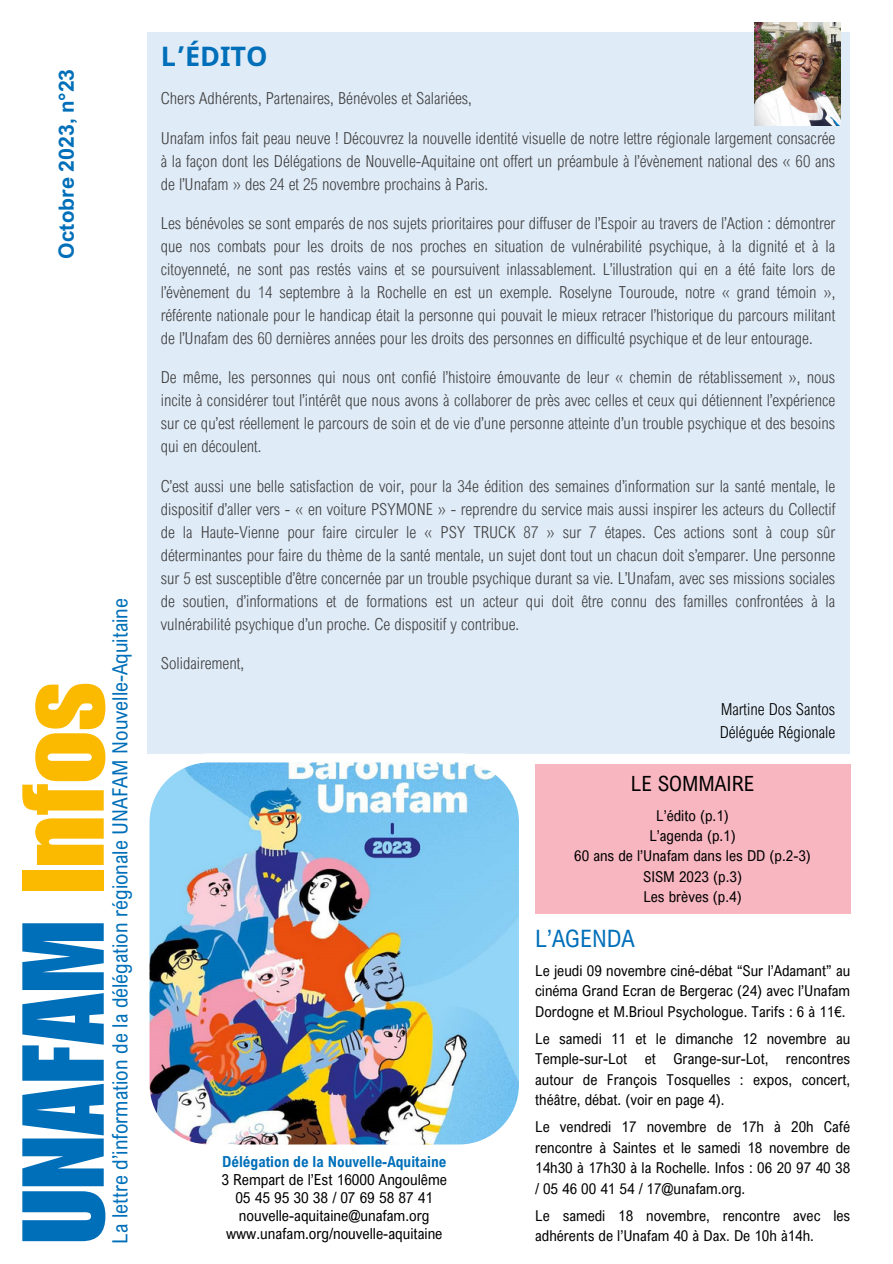
<style>
.page{position:relative;width:893px;height:1264px;background:#fff}
.page>*{position:absolute;margin:0;border:0;box-sizing:border-box;transform-origin:0 0}
.t1{font:113.85px "Impact LT Std";color:#006fb9}
.t2{font:700 27px "Noto Sans";color:#006fb9}
.t3{font:24px "Arial Nova Cond";color:#006fb9}
.t4{font:21px "Arial Nova Cond";color:#006fb9}
.t5{font:700 21px "Arial Nova";color:#006fb9}
.t6{font:21px "Arial Nova Cond";color:#000}
.t7{font:300 16.5px/23.1px "Arial Nova Cond";color:#404040;text-align:justify}
.t8{font:300 16.5px "Arial Nova Cond";color:#000}
.t9{font:15.15px "Arial Nova Cond";color:#000}
.t10{font:700 15.15px "Arial Nova Cond";color:#006fb9}
.t11{font:15px/20.5px "Arial Nova Cond";color:#000;text-align:justify}
.s1{color:#fbba00}
.s2{font-family:"Noto Sans Gurmukhi"}
</style>
<div class="page">
<div style="left:147px;top:32px;width:703px;height:721px;background:#dfebf7"></div>
<img style="left:754px;top:22px;width:86px;height:103px">
<div style="left:535px;top:763px;width:315px;height:150px;background:#f8b6c1"></div>
<img style="left:147px;top:753px;width:381px;height:392px">
<p class="t5" style="left:53px;top:259px;width:191px;rotate:-90deg">Octobre 2023, n°23</p>
<p class="t4" style="left:107px;top:1243px;width:647px;rotate:-90deg">La lettre d’information de la délégation régionale UNAFAM Nouvelle-Aquitaine</p>
<p class="t1" style="left:22px;top:1243px;width:563px;rotate:-90deg">UNAFAM <span class="s1">Infos</span></p>
<p class="t2" style="left:161px;top:37px;width:108px">L<span class="s2">’</span>ÉDITO</p>
<p class="t7" style="left:161px;top:87px;width:312px">Chers Adhérents, Partenaires, Bénévoles et Salariées,</p>
<p class="t7" style="left:161px;top:126px;width:676px">Unafam infos fait peau neuve ! Découvrez la nouvelle identité visuelle de notre lettre régionale largement consacrée à la façon dont les Délégations de Nouvelle-Aquitaine ont offert un préambule à l’évènement national des « 60 ans de l’Unafam » des 24 et 25 novembre prochains à Paris.</p>
<p class="t7" style="left:161px;top:211px;width:676px">Les bénévoles se sont emparés de nos sujets prioritaires pour diffuser de l’Espoir au travers de l’Action : démontrer que nos combats pour les droits de nos proches en situation de vulnérabilité psychique, à la dignité et à la citoyenneté, ne sont pas restés vains et se poursuivent inlassablement. L’illustration qui en a été faite lors de l’évènement du 14 septembre à la Rochelle en est un exemple. Roselyne Touroude, notre « grand témoin », référente nationale pour le handicap était la personne qui pouvait le mieux retracer l’historique du parcours militant de l’Unafam des 60 dernières années pour les droits des personnes en difficulté psychique et de leur entourage.</p>
<p class="t7" style="left:161px;top:365px;width:676px">De même, les personnes qui nous ont confié l’histoire émouvante de leur « chemin de rétablissement », nous incite à considérer tout l’intérêt que nous avons à collaborer de près avec celles et ceux qui détiennent l’expérience sur ce qu’est réellement le parcours de soin et de vie d’une personne atteinte d’un trouble psychique et des besoins qui en découlent.</p>
<p class="t7" style="left:161px;top:474px;width:676px">C’est aussi une belle satisfaction de voir, pour la 34e édition des semaines d’information sur la santé mentale, le dispositif d’aller vers - « en voiture PSYMONE » - reprendre du service mais aussi inspirer les acteurs du Collectif de la Haute-Vienne pour faire circuler le « PSY TRUCK 87 » sur 7 étapes. Ces actions sont à coup sûr déterminantes pour faire du thème de la santé mentale, un sujet dont tout un chacun doit s’emparer. Une personne sur 5 est susceptible d’être concernée par un trouble psychique durant sa vie. L’Unafam, avec ses missions sociales de soutien, d’informations et de formations est un acteur qui doit être connu des familles confrontées à la vulnérabilité psychique d’un proche. Ce dispositif y contribue.</p>
<p class="t7" style="left:161px;top:651px;width:85px">Solidairement,</p>
<p class="t8" style="left:720px;top:699px;width:116px">Martine Dos Santos</p>
<p class="t8" style="left:719px;top:722px;width:117px">Déléguée Régionale</p>
<p class="t10" style="left:222px;top:1152px;width:226px">Délégation de la Nouvelle-Aquitaine</p>
<p class="t9" style="left:221px;top:1170px;width:227px">3 Rempart de l’Est 16000 Angoulême</p>
<p class="t9" style="left:235px;top:1188px;width:199px">05 45 95 30 38 / 07 69 58 87 41</p>
<p class="t9" style="left:239px;top:1206px;width:192px">nouvelle-aquitaine@unafam.org</p>
<p class="t9" style="left:226px;top:1224px;width:218px">www.unafam.org/nouvelle-aquitaine</p>
<p class="t6" style="left:630px;top:770px;width:125px">LE SOMMAIRE</p>
<p class="t11" style="left:656px;top:805px;width:74px">L’édito (p.1)</p>
<p class="t11" style="left:649px;top:825px;width:88px">L’agenda (p.1)</p>
<p class="t11" style="left:574px;top:845px;width:238px">60 ans de l’Unafam dans les DD (p.2-3)</p>
<p class="t11" style="left:643px;top:865px;width:100px">SISM 2023 (p.3)</p>
<p class="t11" style="left:643px;top:885px;width:100px">Les brèves (p.4)</p>
<p class="t3" style="left:535px;top:923px;width:101px">L’AGENDA</p>
<p class="t11" style="left:535px;top:959px;width:316px">Le jeudi 09 novembre ciné-débat “Sur l’Adamant” au cinéma Grand Ecran de Bergerac (24) avec l’Unafam Dordogne et M.Brioul Psychologue. Tarifs : 6 à 11€.</p>
<p class="t11" style="left:535px;top:1027px;width:316px">Le samedi 11 et le dimanche 12 novembre au Temple-sur-Lot et Grange-sur-Lot, rencontres autour de François Tosquelles : expos, concert, théâtre, débat. (voir en page 4).</p>
<p class="t11" style="left:535px;top:1116px;width:316px">Le vendredi 17 novembre de 17h à 20h Café rencontre à Saintes et le samedi 18 novembre de 14h30 à 17h30 à la Rochelle. Infos : 06 20 97 40 38 / 05 46 00 41 54 / 17@unafam.org.</p>
<p class="t11" style="left:535px;top:1204px;width:316px">Le samedi 18 novembre, rencontre avec les adhérents de l’Unafam 40 à Dax. De 10h à14h.</p>
</div>
